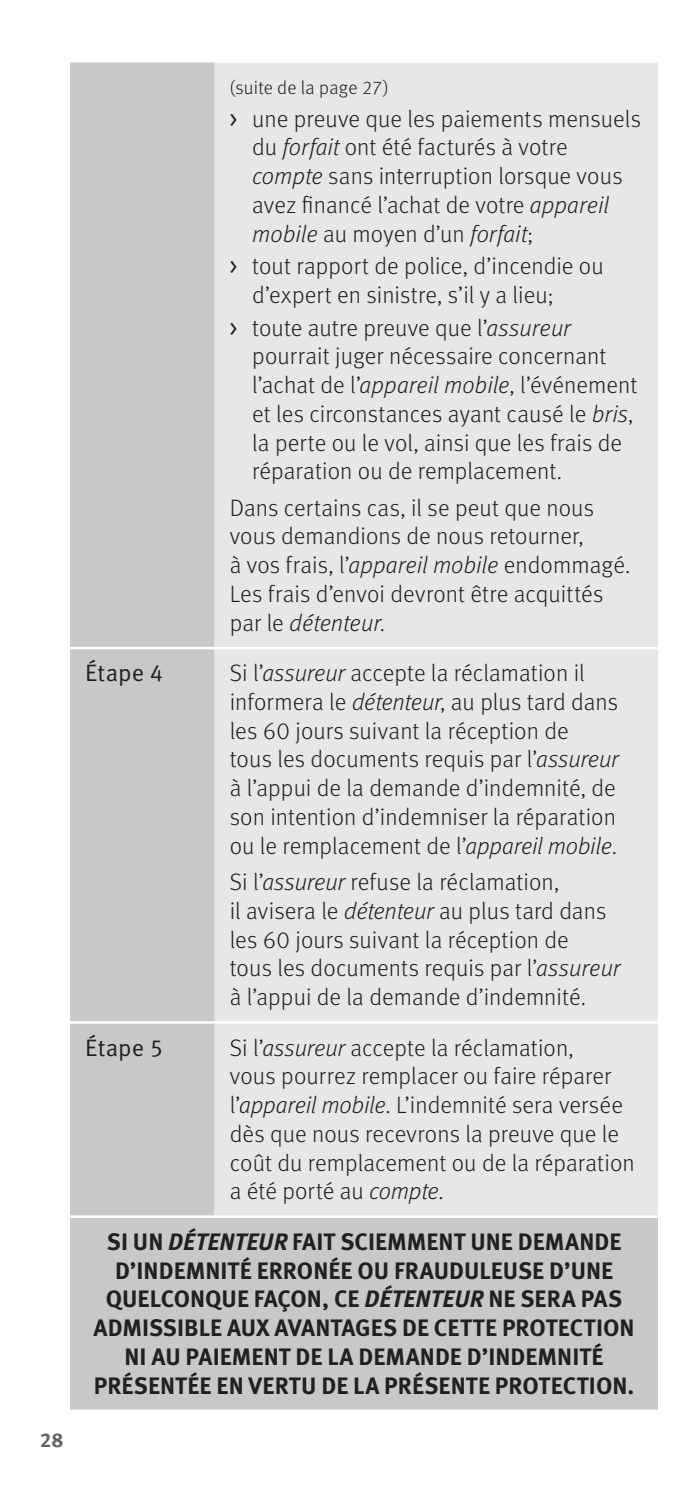
<style>
.page{position:relative;width:698px;height:1508px;background:#fff}
.page>*{position:absolute;margin:0;border:0;box-sizing:border-box;transform-origin:0 0}
.t1{font:300 23.75px/28.8px "Meta OT";letter-spacing:.005em;color:#231f20}
.t2{font:700 23.75px/28.8px "Meta OT";color:#231f20;text-align:center}
.t3{font:23.75px "Meta OT Norm";letter-spacing:.005em;color:#231f20}
.t4{font:700 20px "Meta OT";color:#636366}
.t5{font:300 18.75px "Meta OT";letter-spacing:.01em;color:#231f20}
.s1{font-family:"Meta OT Norm";font-weight:400}
.s2{font-style:italic}
</style>
<div class="page">
<div style="left:70px;top:62px;width:588px;height:1348px;background:#c7c8ca"></div>
<div style="left:215px;top:62px;width:443px;height:1153px;background:#e6e7e9"></div>
<hr style="left:70px;top:647px;width:144px;height:2px;background:#fff">
<hr style="left:215px;top:647px;width:443px;height:2px;background:#fff">
<hr style="left:70px;top:1021px;width:144px;height:2px;background:#fff">
<hr style="left:215px;top:1021px;width:443px;height:2px;background:#fff">
<hr style="left:70px;top:1215px;width:144px;height:2px;background:#fff">
<hr style="left:215px;top:1215px;width:443px;height:2px;background:#fff">
<hr style="left:70px;top:1409px;width:144px;height:3px;background:#fff">
<hr style="left:215px;top:1409px;width:443px;height:3px;background:#fff">
<p class="t4" style="left:40px;top:1427px;width:25px">28</p>
<p class="t5" style="left:230px;top:77px;width:160px">(suite de la page 27)</p>
<p class="t1" style="left:252px;top:105px;width:390px;text-indent:-22px"><span class="s1">&gt;</span> une preuve que les paiements mensuels du <span class="s2">forfait</span> ont été facturés à votre <span class="s2">compte</span> sans interruption lorsque vous avez financé l’achat de votre <span class="s2">appareil mobile</span> au moyen d’un <span class="s2">forfait</span>;</p>
<p class="t1" style="left:252px;top:252px;width:353px;text-indent:-22px"><span class="s1">&gt;</span> tout rapport de police, d’incendie ou d’expert en sinistre, s’il y a lieu;</p>
<p class="t1" style="left:252px;top:313px;width:387px;text-indent:-23px"><span class="s1">&gt;</span> toute autre preuve que l’<span class="s2">assureur </span>pourrait juger nécessaire concernant l’achat de l’<span class="s2">appareil mobile</span>, l’événement et les circonstances ayant causé le <span class="s2">bris</span>, la perte ou le vol, ainsi que les frais de réparation ou de remplacement.</p>
<p class="t1" style="left:230px;top:493px;width:402px">Dans certains cas, il se peut que nous vous demandions de nous retourner,<br>à vos frais, l’<span class="s2">appareil mobile</span> endommagé.<br>Les frais d’envoi devront être acquittés par le <span class="s2">détenteur</span>.</p>
<p class="t3" style="left:85px;top:658px;width:80px">Étape 4</p>
<p class="t1" style="left:230px;top:659px;width:391px">Si l’<span class="s2">assureur</span> accepte la réclamation il informera le <span class="s2">détenteur</span>, au plus tard dans les 60 jours suivant la réception de<br>tous les documents requis par l’<span class="s2">assureur </span>à l’appui de la demande d’indemnité, de son intention d’indemniser la réparation ou le remplacement de l’<span class="s2">appareil mobile</span>.</p>
<p class="t1" style="left:230px;top:868px;width:392px">Si l’<span class="s2">assureur</span> refuse la réclamation,<br>il avisera le <span class="s2">détenteur</span> au plus tard dans les 60 jours suivant la réception de<br>tous les documents requis par l’<span class="s2">assureur </span>à l’appui de la demande d’indemnité.</p>
<p class="t3" style="left:85px;top:1033px;width:80px">Étape 5</p>
<p class="t1" style="left:230px;top:1033px;width:406px">Si l’<span class="s2">assureur</span> accepte la réclamation,<br>vous pourrez remplacer ou faire réparer l’<span class="s2">appareil mobile</span>. L’indemnité sera versée dès que nous recevrons la preuve que le coût du remplacement ou de la réparation a été porté au <span class="s2">compte</span>.</p>
<p class="t2" style="left:93px;top:1227px;width:542px">SI UN <span class="s2">DÉTENTEUR</span> FAIT SCIEMMENT UNE DEMANDE D’INDEMNITÉ ERRONÉE OU FRAUDULEUSE D’UNE QUELCONQUE FAÇON, CE <span class="s2">DÉTENTEUR</span> NE SERA PAS ADMISSIBLE AUX AVANTAGES DE CETTE PROTECTION NI AU PAIEMENT DE LA DEMANDE D’INDEMNITÉ PRÉSENTÉE EN VERTU DE LA PRÉSENTE PROTECTION.</p>
</div>
